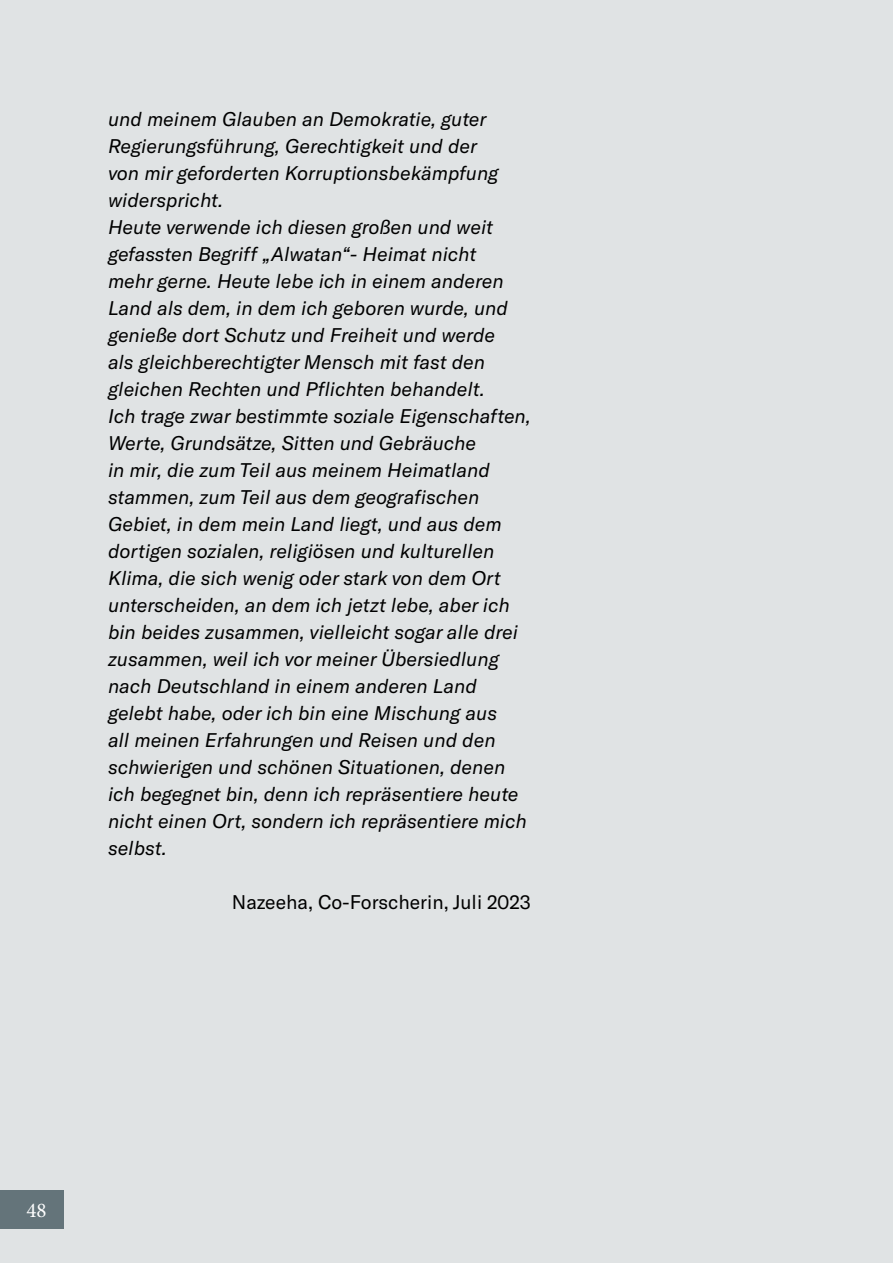
<style>
.page{position:relative;width:893px;height:1263px;background:#e0e3e4}
.page>*{position:absolute;margin:0;border:0;box-sizing:border-box;transform-origin:0 0}
.t1{font:21px "Minion Pro";color:#fff}
.t2{font:italic 19.5px/27px "GT America";color:#000}
.t3{font:19.5px "GT America";color:#000}
</style>
<div class="page">
<div style="left:0;top:1190px;width:64px;height:38px;background:#64747a"></div>
<p class="t2" style="left:108px;top:106px;width:424px">und meinem Glauben an Demokratie, guter Regierungsführung, Gerechtigkeit und der<br>von mir geforderten Korruptionsbekämpfung widerspricht.<br>Heute verwende ich diesen großen und weit gefassten Begriff „Alwatan“- Heimat nicht<br>mehr gerne. Heute lebe ich in einem anderen Land als dem, in dem ich geboren wurde, und genieße dort Schutz und Freiheit und werde<br>als gleichberechtigter Mensch mit fast den gleichen Rechten und Pflichten behandelt.<br>Ich trage zwar bestimmte soziale Eigenschaften, Werte, Grundsätze, Sitten und Gebräuche<br>in mir, die zum Teil aus meinem Heimatland stammen, zum Teil aus dem geografischen Gebiet, in dem mein Land liegt, und aus dem dortigen sozialen, religiösen und kulturellen Klima, die sich wenig oder stark von dem Ort unterscheiden, an dem ich jetzt lebe, aber ich bin beides zusammen, vielleicht sogar alle drei zusammen, weil ich vor meiner Übersiedlung nach Deutschland in einem anderen Land gelebt habe, oder ich bin eine Mischung aus<br>all meinen Erfahrungen und Reisen und den schwierigen und schönen Situationen, denen ich begegnet bin, denn ich repräsentiere heute nicht einen Ort, sondern ich repräsentiere mich selbst.</p>
<p class="t3" style="left:232px;top:891px;width:301px">Nazeeha, Co-Forscherin, Juli 2023</p>
<p class="t1" style="left:27px;top:1196px;width:22px">48</p>
</div>
